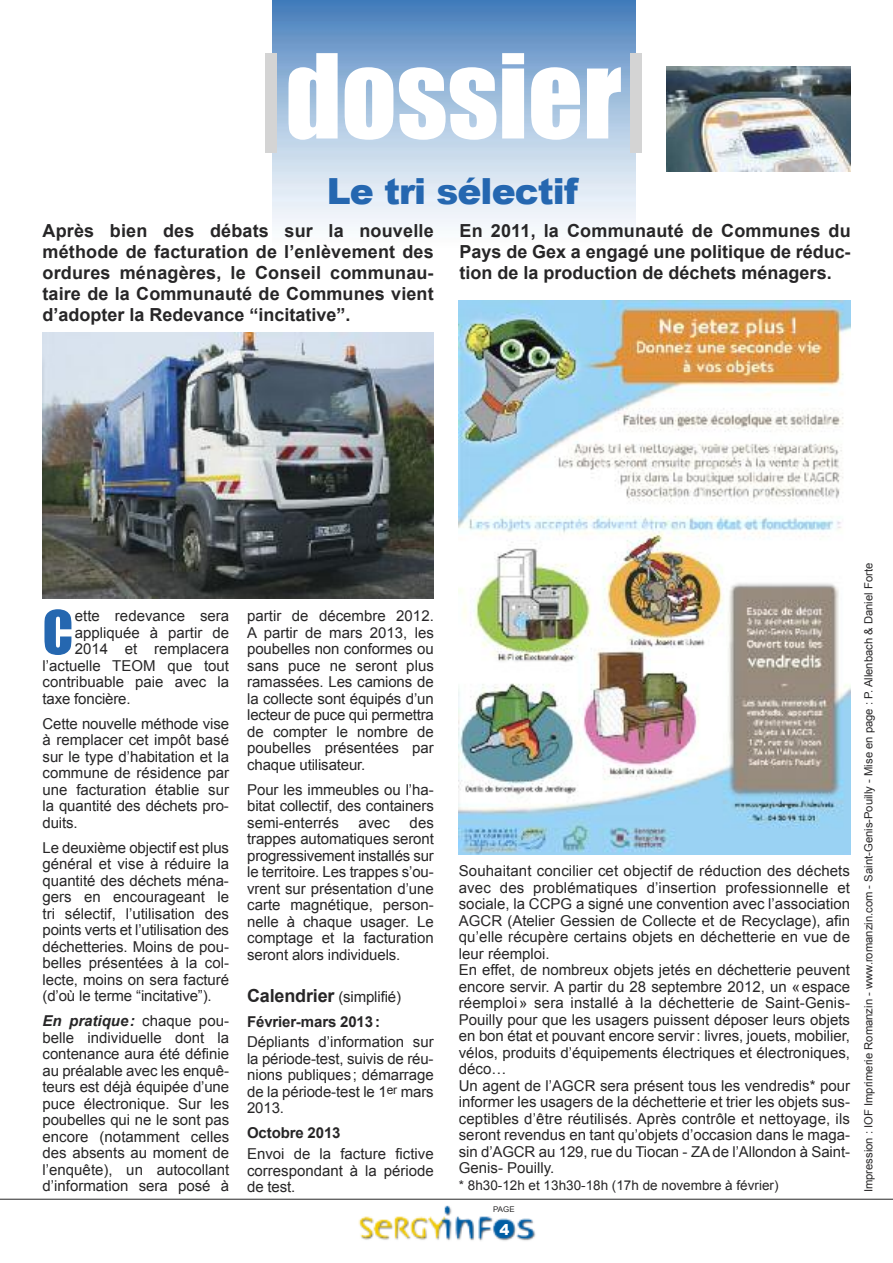
<style>
.page{position:relative;width:893px;height:1263px;background:#fff}
.page>*{position:absolute;margin:0;border:0;box-sizing:border-box;transform-origin:0 0}
.t1{font:108px "Impact";color:#fff}
.t2{font:55.5px "Impact";color:#2567b0}
.t3{font:900 36px "Arial";letter-spacing:-.025em;color:#2567b0}
.t4{font:700 18px/21px "Arial";color:#272627;text-align:justify}
.t5{font:15px/16.5px "Arial";color:#272627;text-align:justify}
.t6{font:700 15px/25px "Arial";letter-spacing:-.01em;color:#272627}
.t7{font:900 15px "Arial";color:#fff}
.t8{font:13.5px "Arial";color:#272627}
.t9{font:11.25px "Arial";color:#272627}
.t10{font:7.8px "Arial";color:#272627}
.s1{color:#d4d4d4}
.s2{font-weight:700;font-style:italic}
.s3{font-size:18px}
.s4{font-weight:400}
</style>
<div class="page">
<img style="left:272px;top:0;width:363px;height:227px">
<img style="left:358px;top:1205px;width:178px;height:36px">
<img style="left:43px;top:332px;width:391px;height:266px">
<img style="left:666px;top:67px;width:184px;height:105px">
<hr style="left:0;top:1199px;width:893px;height:1px;background:#272627">
<img style="left:459px;top:300px;width:391px;height:555px">
<h1 class="t1" style="left:256px;top:30px;width:396px"><span class="s1">|</span>dossier<span class="s1">|</span></h1>
<h3 class="t3" style="left:327px;top:164px;width:253px">Le tri sélectif</h3>
<p class="t4" style="left:43px;top:220px;width:393px">Après bien des débats sur la nouvelle méthode de facturation de l’enlèvement des ordures ménagères, le Conseil communau&shy;taire de la Communauté de Communes vient d’adopter la Redevance “incitative”.</p>
<p class="t4" style="left:460px;top:220px;width:393px">En 2011, la Communauté de Communes du Pays de Gex a engagé une politique de réduc&shy;tion de la production de déchets ménagers.</p>
<h2 class="t2" style="left:43px;top:598px;width:32px">C</h2>
<p class="t5" style="left:75px;top:608px;width:156px">ette redevance sera</p>
<p class="t5" style="left:75px;top:624px;width:156px">appliquée à partir de</p>
<p class="t5" style="left:75px;top:641px;width:156px">2014 et remplacera</p>
<p class="t5" style="left:43px;top:657px;width:188px">l’actuelle TEOM que tout</p>
<p class="t5" style="left:43px;top:674px;width:188px">contribuable paie avec la</p>
<p class="t5" style="left:43px;top:690px;width:90px">taxe foncière.</p>
<p class="t5" style="left:43px;top:715px;width:188px">Cette nouvelle méthode vise à remplacer cet impôt basé sur le type d’habitation et la commune de résidence par une facturation établie sur la quantité des déchets pro&shy;duits.</p>
<p class="t5" style="left:43px;top:839px;width:188px">Le deuxième objectif est plus général et vise à réduire la quantité des déchets ména&shy;gers en encourageant le tri sélectif, l’utilisation des points verts et l’utilisation des déchetteries. Moins de pou&shy;belles présentées à la col&shy;lecte, moins on sera facturé (d’où le terme “incitative”).</p>
<p class="t5" style="left:43px;top:1013px;width:188px"><span class="s2">En pratique:</span> chaque pou&shy;belle individuelle dont la contenance aura été définie au préalable avec les enquê&shy;teurs est déjà équipée d’une puce électronique. Sur les poubelles qui ne le sont pas encore (notamment celles des absents au moment de l’enquête), un autocollant d’information sera posé à</p>
<p class="t5" style="left:247px;top:608px;width:188px">partir de décembre 2012.<br>A partir de mars 2013, les poubelles non conformes ou sans puce ne seront plus ramassées. Les camions de la collecte sont équipés d’un lecteur de puce qui permettra de compter le nombre de poubelles présentées par chaque utilisateur.</p>
<p class="t5" style="left:247px;top:781px;width:188px">pour les immeubles ou l’ha&shy;bitat collectif, des containers semi-enterrés</p>
<p class="t5" style="left:247px;top:814px;width:188px;text-indent:162px">des trappes automatiques seront progressivement installés sur le territoire. Les trappes s’ou&shy;vrent sur présentation d’une carte magnétique, person&shy;nelle à chaque usager. Le comptage et la facturation seront alors individuels.</p>
<p class="t6" style="left:247px;top:984px;width:155px"><span class="s3">Calendrier</span> <span class="s4">(simplifié)<br></span>Février-mars 2013:</p>
<p class="t5" style="left:247px;top:1034px;width:188px">dépliants d’information sur la période-test, suivis de réu&shy;nions publiques; démarrage de la période-test le 1<sup>er</sup> mars 2013.</p>
<p class="t6" style="left:247px;top:1121px;width:95px">Octobre 2013</p>
<p class="t5" style="left:247px;top:1146px;width:188px">Envoi de la facture fictive correspondant à la période de test.</p>
<p class="t5" style="left:358px;top:814px;width:33px">avec</p>
<p class="t5" style="left:459px;top:863px;width:393px;text-align:left">Souhaitant concilier cet objectif de réduction des déchets avec des problématiques d’insertion professionnelle et sociale, la CCpG a signé une convention avec l’association AGCR (Atelier Gessien de Collecte et de Recyclage), afin qu’elle récupère certains objets en déchetterie en vue de leur réemploi.<br>En effet, de nombreux objets jetés en déchetterie peuvent encore servir. A partir du 28 septembre 2012, un «espace réemploi» sera installé à la déchetterie de Saint-Genis&shy;pouilly pour que les usagers puissent déposer leurs objets en bon état et pouvant encore servir: livres, jouets, mobilier, vélos, produits d’équipements électriques et électroniques, déco…<br>un agent de l’AGCR sera présent tous les vendredis* pour informer les usagers de la déchetterie et trier les objets sus&shy;ceptibles d’être réutilisés. Après contrôle et nettoyage, ils seront revendus en tant qu’objets d’occasion dans le maga&shy;sin d’AGCR au 129, rue du Tiocan - ZA de l’Allondon à Saint-Genis- pouilly.</p>
<p class="t8" style="left:459px;top:1178px;width:321px">* 8h30-12h et 13h30-18h (17h de novembre à février)</p>
<p class="t10" style="left:493px;top:1205px;width:23px">pAGE</p>
<p class="t7" style="left:499px;top:1218px;width:12px">4</p>
<p class="t9" style="left:862px;top:1192px;width:631px;rotate:-90deg">Impression : IOF Imprimerie Romanzin - www.romanzin.com - Saint-Genis-pouilly - Mise en page : p. Allenbach &amp; daniel Forte</p>
</div>
